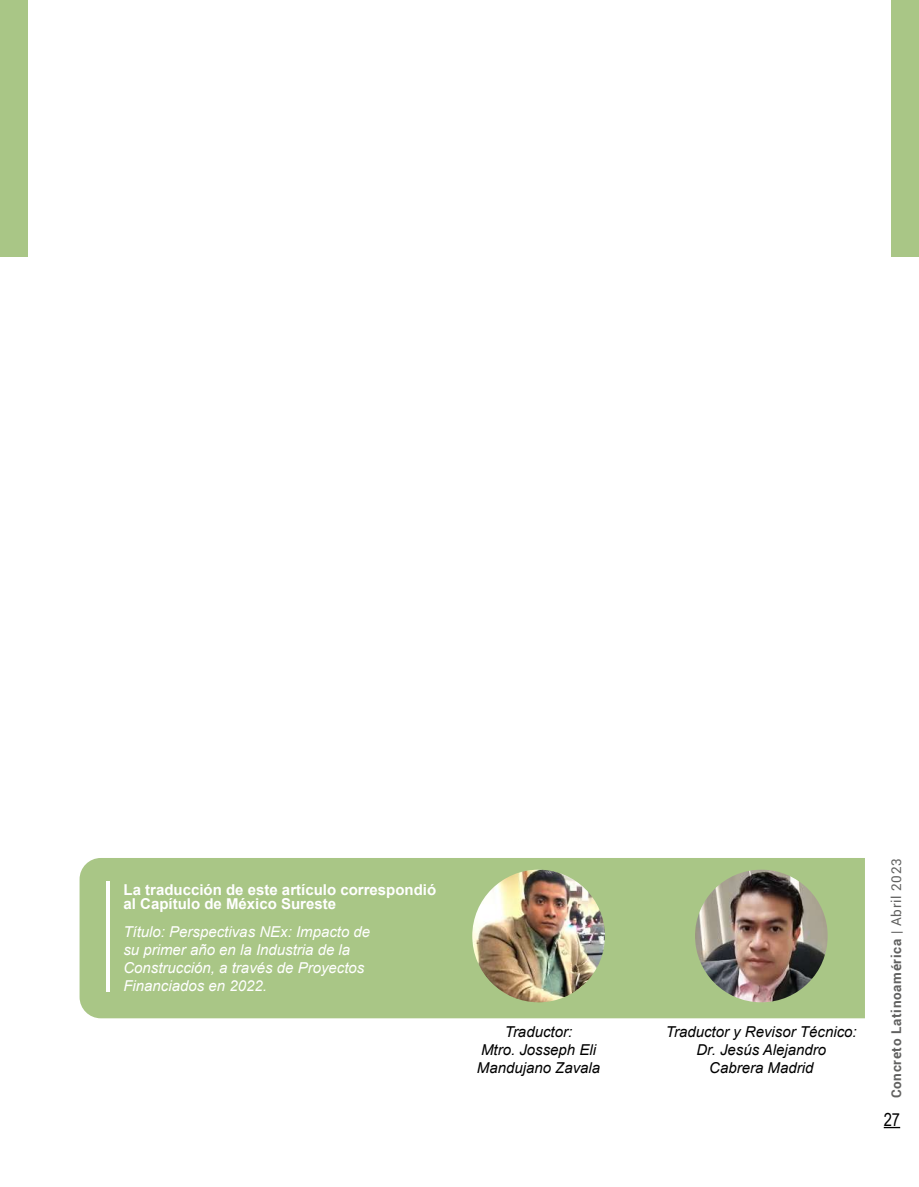
<style>
.page{position:relative;width:919px;height:1187px;background:#fff}
.page>*{position:absolute;margin:0;border:0;box-sizing:border-box;transform-origin:0 0}
.t1{font:18px "Arial Narrow";color:#000}
.t2{font:italic 15px/18px "Arial";color:#fff}
.t3{font:italic 15px/18px "Arial";color:#000;text-align:center}
.t4{font:700 15px/13.5px "Arial";color:#fff}
.t5{font:700 13.5px "Roboto";letter-spacing:.05em;color:#616160}
.s1{font-weight:400}
</style>
<div class="page">
<svg style="left:883px;top:1126px;width:17px;height:2px"></svg>
<div style="left:0;top:0;width:27px;height:256px;background:#a9c686"></div>
<div style="left:891px;top:0;width:27px;height:256px;background:#a9c686"></div>
<div style="left:80px;top:858px;width:784px;height:160px;background:#a9c686"></div>
<hr style="left:106px;top:880px;width:4px;height:110px;background:#fff">
<img style="left:472px;top:869px;width:133px;height:133px;border-radius:66px">
<img style="left:695px;top:869px;width:132px;height:133px;border-radius:66px">
<p class="t4" style="left:123px;top:883px;width:314px">La traducción de este artículo correspondió al Capítulo de México Sureste</p>
<p class="t2" style="left:123px;top:922px;width:248px">Título: Perspectivas NEx: Impacto de su primer año en la Industria de la<br>Construcción, a través de Proyectos<br>Financiados en 2022.</p>
<p class="t3" style="left:477px;top:1022px;width:125px">Traductor:<br>Mtro. Josseph Eli<br>Mandujano Zavala</p>
<p class="t3" style="left:666px;top:1022px;width:192px">Traductor y Revisor Técnico:<br>Dr. Jesús Alejandro<br>Cabrera Madrid</p>
<p class="t5" style="left:886px;top:1098px;width:241px;rotate:-90deg">Concreto Latinoamérica <span class="s1">| Abril 2023</span></p>
<p class="t1" style="left:883px;top:1105px;width:18px">27</p>
</div>
